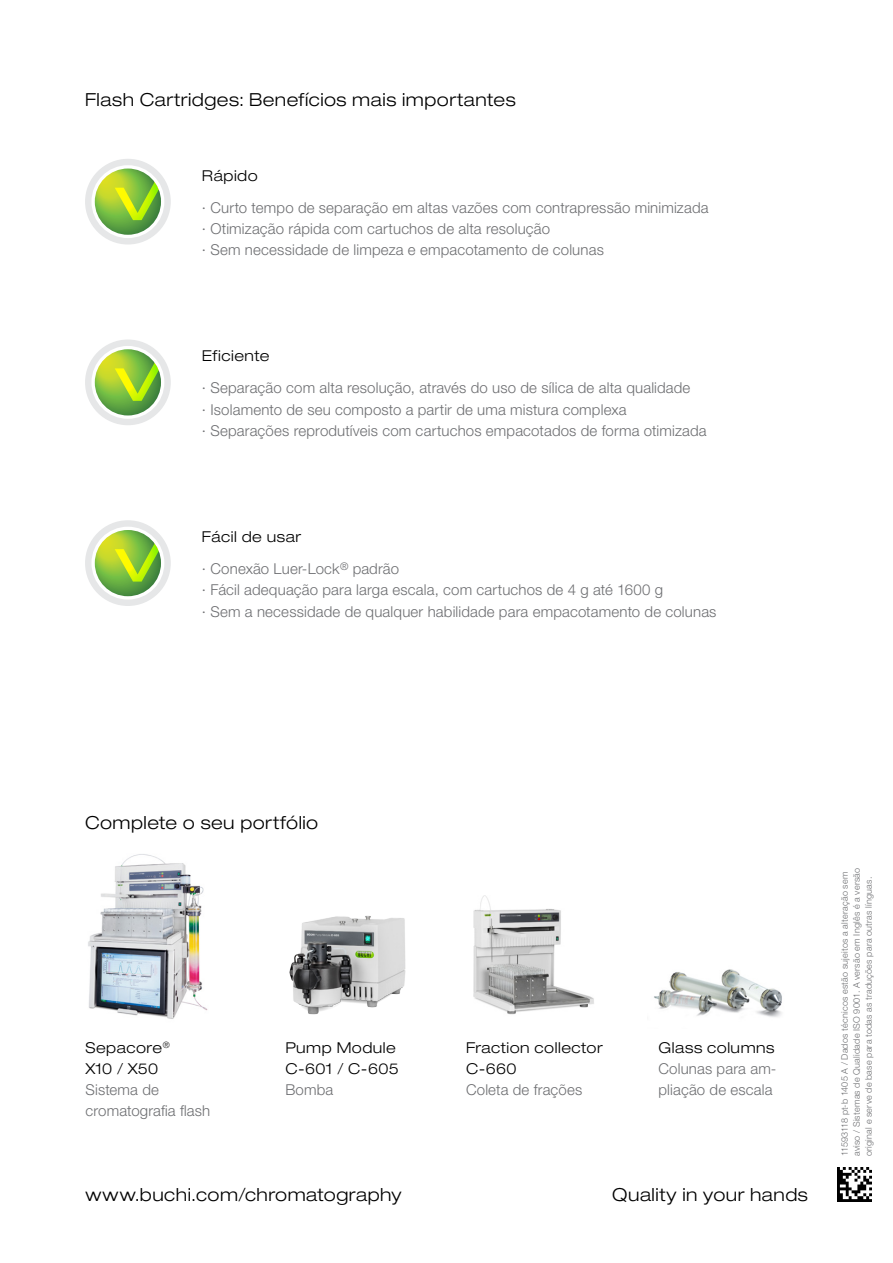
<style>
.page{position:relative;width:893px;height:1263px;background:#fff}
.page>*{position:absolute;margin:0;border:0;box-sizing:border-box;transform-origin:0 0}
.EN_Title{font:300 expanded 18px "Helvetica Neue LT Std";letter-spacing:.03em;color:#000}
.PTB_Title{font:300 expanded 18px "Helvetica Neue LT Std";letter-spacing:.025em;color:#000}
.t1{font:300 15px/21.3px "Helvetica Neue LT Std";letter-spacing:.01em;color:#6d6e71}
.PTB_Title_small_down{font:300 expanded 15px/21.3px "Helvetica Neue LT Std";letter-spacing:.035em;color:#000}
.PTB_Barcode{font:300 9px "Helvetica Neue LT Std";letter-spacing:.03em;color:#6d6e71}
.s1{font-stretch:expanded;color:#000}
.s2{font-stretch:normal;color:#6d6e71}
</style>
<div class="page">
<img style="left:838px;top:1167px;width:34px;height:34px">
<div style="left:85px;top:159px;width:86px;height:85px;background:#e6e7e8;border-radius:50%"></div>
<svg style="left:91px;top:165px;width:73px;height:73px"></svg>
<svg style="left:95px;top:169px;width:66px;height:66px"></svg>
<svg style="left:110px;top:168px;width:51px;height:67px;background:#9bc852"></svg>
<div style="left:85px;top:339px;width:86px;height:86px;background:#e6e7e8;border-radius:50%"></div>
<svg style="left:91px;top:346px;width:73px;height:73px"></svg>
<svg style="left:95px;top:349px;width:66px;height:66px"></svg>
<svg style="left:110px;top:349px;width:51px;height:67px;background:#9bc852"></svg>
<div style="left:85px;top:520px;width:86px;height:86px;background:#e6e7e8;border-radius:50%"></div>
<svg style="left:91px;top:527px;width:73px;height:72px"></svg>
<svg style="left:95px;top:530px;width:66px;height:66px"></svg>
<svg style="left:110px;top:530px;width:51px;height:66px;background:#9ac74f"></svg>
<img style="left:88px;top:854px;width:120px;height:165px">
<img style="left:289px;top:916px;width:117px;height:99px">
<img style="left:473px;top:895px;width:121px;height:120px">
<img style="left:654px;top:969px;width:128px;height:48px">
<p class="EN_Title" style="left:85px;top:89px;width:432px">Flash Cartridges: Benefícios mais importantes</p>
<p class="PTB_Title_small_down" style="left:202px;top:165px;width:57px">Rápido</p>
<p class="t1" style="left:202px;top:196px;width:508px">∙ Curto tempo de separação em altas vazões com contrapressão minimizada</p>
<p class="t1" style="left:202px;top:218px;width:350px">∙ Otimização rápida com cartuchos de alta resolução</p>
<p class="t1" style="left:202px;top:239px;width:403px">∙ Sem necessidade de limpeza e empacotamento de colunas</p>
<p class="PTB_Title_small_down" style="left:202px;top:345px;width:69px">Eficiente</p>
<p class="t1" style="left:202px;top:377px;width:490px">∙ Separação com alta resolução, através do uso de sílica de alta qualidade</p>
<p class="t1" style="left:202px;top:398px;width:426px">∙ Isolamento de seu composto a partir de uma mistura complexa</p>
<p class="t1" style="left:202px;top:420px;width:506px">∙ Separações reprodutíveis com cartuchos empacotados de forma otimizada</p>
<p class="PTB_Title_small_down" style="left:202px;top:526px;width:101px">Fácil de usar</p>
<p class="t1" style="left:202px;top:558px;width:199px">∙ Conexão Luer-Lock<sup>®</sup> padrão</p>
<p class="t1" style="left:202px;top:579px;width:463px">∙ Fácil adequação para larga escala, com cartuchos de 4 g até 1600 g</p>
<p class="t1" style="left:202px;top:600px;width:516px">∙ Sem a necessidade de qualquer habilidade para empacotamento de colunas</p>
<p class="PTB_Title" style="left:85px;top:812px;width:235px">Complete o seu portfólio</p>
<p class="t1" style="left:85px;top:1036px;width:126px"><span class="s1">Sepacore</span><sup>®<br></sup><span class="s1">X10 / X50<br></span>Sistema de cromatografia flash</p>
<p class="PTB_Title_small_down" style="left:285px;top:1036px;width:115px">Pump Module<br>C-601 / C-605<br><span class="s2">Bomba</span></p>
<p class="PTB_Title_small_down" style="left:466px;top:1036px;width:138px">Fraction collector<br>C-660<br><span class="s2">Coleta de frações</span></p>
<p class="t1" style="left:658px;top:1036px;width:119px"><span class="s1">Glass columns<br></span>Colunas para am&shy;pliação de escala</p>
<p class="EN_Title" style="left:86px;top:1184px;width:318px">www.buchi.com/chromatography</p>
<p class="EN_Title" style="left:612px;top:1184px;width:197px">Quality in your hands</p>
<p class="PTB_Barcode" style="left:839px;top:1156px;width:286px;rotate:-90deg">11593118 pt-b 1405 A / Dados técnicos estão sujeitos a alteração sem</p>
<p class="PTB_Barcode" style="left:851px;top:1156px;width:290px;rotate:-90deg">aviso / Sistemas de Qualidade ISO 9001. A versão em Inglês é a versão</p>
<p class="PTB_Barcode" style="left:863px;top:1156px;width:281px;rotate:-90deg">original e serve de base para todas as traduções para outras línguas.</p>
</div>
